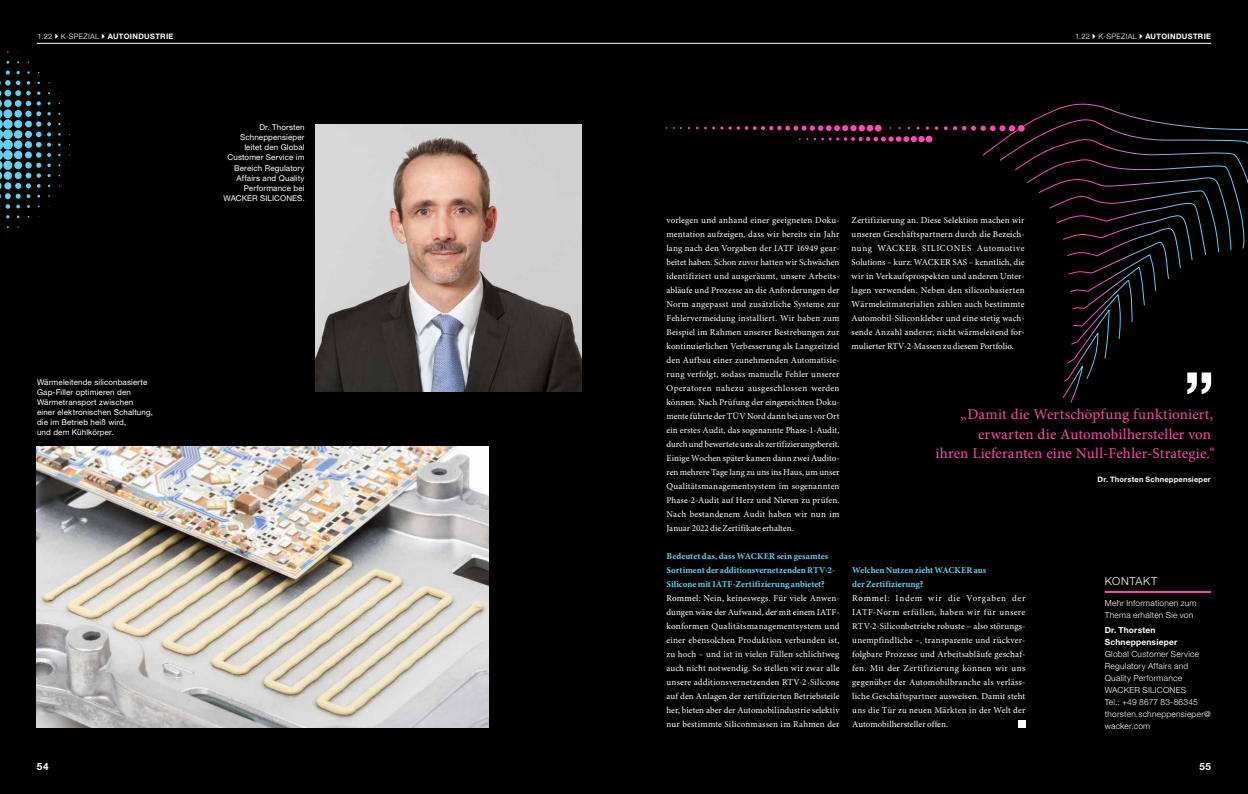
<style>
.page{position:relative;width:1248px;height:794px;background:#fff}
.page>*{position:absolute;margin:0;border:0;box-sizing:border-box;transform-origin:0 0}
.t1{font:15px/19.5px "Minion Pro";letter-spacing:.01em;color:#ff49b0;text-align:right}
.t2{font:300 11px "Helvetica Panfor Wacker";letter-spacing:.065em;color:#fff}
.t3{font:700 10px "Helvetica Panfor Wacker";color:#fff}
.t4{font:9px/14px "Minion Pro";letter-spacing:.015em;color:#fff;text-align:justify}
.t5{font:300 8.4px/12px "Helvetica Panfor Wacker";letter-spacing:.03em;color:#fff}
.t6{font:700 8.4px/12px "Helvetica Panfor Wacker";letter-spacing:.025em;color:#fff}
.t7{font:8px/10px "Helvetica Panfor Wacker";letter-spacing:.015em;color:#fff;text-align:right}
.t8{font:300 7.5px "Helvetica Panfor Wacker";letter-spacing:.04em;color:#fff}
.t9{font:700 7.5px "Helvetica Panfor Wacker";letter-spacing:.025em;color:#fff}
.s1{font-weight:700}
.s2{font-weight:700;color:#67cfee}
.s3{font-weight:500}
</style>
<div class="page">
<div style="left:0;top:0;width:1247px;height:794px;background:#000"></div>
<img style="left:315px;top:125px;width:266px;height:266px">
<hr style="left:1104px;top:591px;width:106px;height:2px;background:#ff49b0">
<img style="left:37px;top:446px;width:451px;height:281px">
<div style="left:1018px;top:720px;width:7px;height:7px;background:#fff"></div>
<hr style="left:624px;top:43px;width:586px;height:1px;background:#fff">
<hr style="left:37px;top:43px;width:587px;height:1px;background:#fff">
<svg style="left:6px;top:215px;width:4px;height:3px"></svg>
<svg style="left:0;top:70px;width:51px;height:139px;background:#1c3841"></svg>
<div style="left:665px;top:97px;width:582px;height:306px;background:#000"></div>
<svg style="left:55px;top:33px;width:3px;height:6px"></svg>
<svg style="left:102px;top:33px;width:3px;height:6px"></svg>
<svg style="left:1092px;top:33px;width:3px;height:6px"></svg>
<svg style="left:1139px;top:33px;width:3px;height:6px"></svg>
<p class="t8" style="left:38px;top:32px;width:137px">1.22 K-SPEZIAL <span class="s1">AUTOINDUSTRIE</span></p>
<p class="t8" style="left:1075px;top:32px;width:137px">1.22 K-SPEZIAL <span class="s1">AUTOINDUSTRIE</span></p>
<p class="t7" style="left:223px;top:123px;width:82px">Dr. Thorsten<br>Schneppensieper leitet den Global<br>Customer Service im<br>Bereich Regulatory<br>Affairs and Quality<br>Performance bei<br>WACKER SILICONES.</p>
<p class="t7" style="left:37px;top:377px;width:117px;text-align:left">Wärmeleitende siliconbasierte<br>Gap-Filler optimieren den<br>Wärmetransport zwischen einer elektronischen Schaltung, die im Betrieb heiß wird,<br>und dem Kühlkörper.</p>
<p class="t4" style="left:666px;top:213px;width:174px">vorlegen und anhand einer geeigneten Doku&shy;mentation aufzeigen, dass wir bereits ein Jahr lang nach den Vorgaben der IATF 16949 gear&shy;beitet haben. Schon zuvor hatten wir Schwächen identifiziert und ausgeräumt, unsere Arbeits&shy;abläufe und Prozesse an die Anforderungen der Norm angepasst und zusätzliche Systeme zur Fehlervermeidung installiert. Wir haben zum Beispiel im Rahmen unserer Bestrebungen zur kontinuierlichen Verbesserung als Langzeitziel den Aufbau einer zunehmenden Automatisie&shy;rung verfolgt, sodass manuelle Fehler unserer Operatoren nahezu ausgeschlossen werden können. Nach Prüfung der eingereichten Doku&shy;mente führte der TÜV Nord dann bei uns vor Ort ein erstes Audit, das sogenannte Phase-1-Audit, durch und bewertete uns als zertifizierungsbereit.<br>Einige Wochen später kamen dann zwei Audito&shy;ren mehrere Tage lang zu uns ins Haus, um unser Qualitätsmanagementsystem im sogenannten Phase-2-Audit auf Herz und Nieren zu prüfen.<br>Nach bestandenem Audit haben wir nun im Januar 2022 die Zertifikate erhalten.</p>
<p class="t4" style="left:666px;top:549px;width:174px;text-align:left"><span class="s2">Bedeutet das, dass WACKER sein gesamtes Sortiment der additionsvernetzenden RTV-2- Silicone mit IATF-Zertifizierung anbietet?<br></span><span class="s3">Rommel:</span> Nein, keineswegs. Für viele Anwen&shy;dungen wäre der Aufwand, der mit einem IATF&shy;konformen Qualitätsmanagementsystem und einer ebensolchen Produktion verbunden ist, zu hoch – und ist in vielen Fällen schlichtweg auch nicht notwendig. So stellen wir zwar alle unsere additionsvernetzenden RTV-2-Silicone auf den Anlagen der zertifizierten Betriebsteile her, bieten aber der Automobilindustrie selektiv nur bestimmte Siliconmassen im Rahmen der</p>
<p class="t4" style="left:851px;top:213px;width:174px">Zertifizierung an. Diese Selektion machen wir unseren Geschäftspartnern durch die Bezeich&shy;nung WACKER SILICONES Automotive Solutions – kurz: WACKER SAS – kenntlich, die wir in Verkaufsprospekten und anderen Unter&shy;lagen verwenden. Neben den siliconbasierten Wärmeleitmaterialien zählen auch bestimmte Automobil-Siliconkleber und eine stetig wach&shy;sende Anzahl anderer, nicht wärmeleitend for&shy;mulierter RTV-2-Massen zu diesem Portfolio.</p>
<h1 class="t1" style="left:935px;top:404px;width:281px">„Damit die Wertschöpfung funktioniert, erwarten die Automobilhersteller von<br>ihren Lieferanten eine Null-Fehler-Strategie.“</h1>
<p class="t9" style="left:1097px;top:475px;width:115px">Dr. Thorsten Schneppensieper</p>
<p class="t4" style="left:852px;top:563px;width:174px;text-align:left"><span class="s2">Welchen Nutzen zieht WACKER aus<br>der Zertifizierung?<br></span><span class="s3">Rommel:</span> Indem wir die Vorgaben der IATF-Norm erfüllen, haben wir für unsere RTV-2-Siliconbetriebe robuste – also störungs&shy;unempfindliche –, transparente und rückver&shy;folgbare Prozesse und Arbeitsabläufe geschaf&shy;fen. Mit der Zertifizierung können wir uns gegenüber der Automobilbranche als verläss&shy;liche Geschäftspartner ausweisen. Damit steht uns die Tür zu neuen Märkten in der Welt der Automobilhersteller offen.</p>
<p class="t2" style="left:1104px;top:574px;width:54px">KONTAKT</p>
<p class="t5" style="left:1104px;top:597px;width:93px">Mehr Informationen zum<br>Thema erhalten Sie von</p>
<p class="t6" style="left:1104px;top:623px;width:74px">Dr. Thorsten<br>Schneppensieper</p>
<p class="t5" style="left:1104px;top:647px;width:108px">Global Customer Service<br>Regulatory Affairs and<br>Quality Performance<br>WACKER SILICONES<br>Tel.: +49 8677 83-86345 thorsten.schneppensieper@ wacker.com</p>
<p class="t3" style="left:37px;top:760px;width:13px">54</p>
<p class="t3" style="left:1199px;top:760px;width:13px">55</p>
</div>
